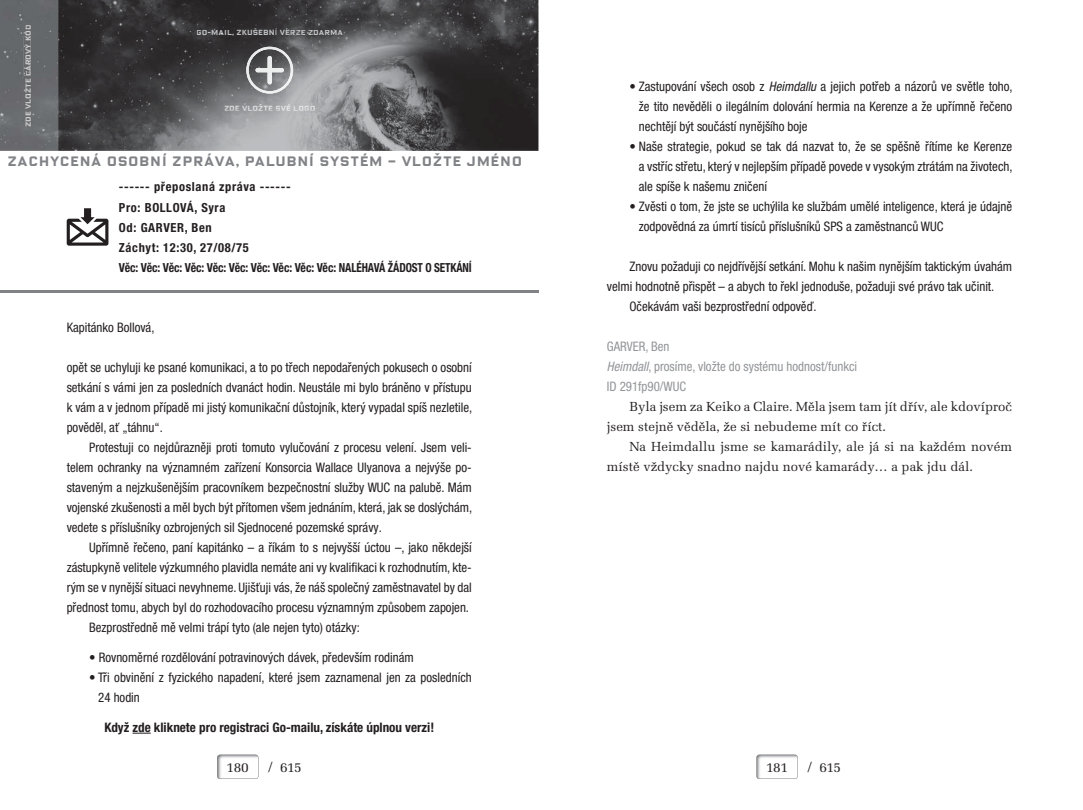
<style>
.page{position:relative;width:1083px;height:810px;background:#fff}
.page>*{position:absolute;margin:0;border:0;box-sizing:border-box;transform-origin:0 0}
.t1{font:700 13.75px "Oxide Solid";letter-spacing:.04em;color:#808285}
.t2{font:13.75px "Melior CE";letter-spacing:-.04em;color:#231f20}
.t3{font:condensed 13.12px/20px "Helvetica Neue LT Pro";color:#231f20;text-align:justify}
.t4{font:13.12px/20px "Melior CE";color:#231f20}
.t5{font:condensed 13.12px/20px "Helvetica Neue LT Pro";color:#939598}
.t6{font:700 condensed 13.12px "Helvetica Neue LT Pro";color:#231f20}
.t7{font:700 condensed 12.5px/20px "Helvetica Neue LT Pro";letter-spacing:.05em;color:#231f20}
.t8{font:700 7.5px "Oxide Solid";color:#c1c3c5}
.t9{font:700 7.5px "Oxide Solid";color:#cdcfd0}
.t10{font:700 7.5px "Oxide Solid";color:#d9dadb}
.s1{color:#cfd0d2}
.s2{color:#cecfd1}
.s3{color:#ccced0}
.s4{color:#bec0c2}
.s5{color:#bdbfc1}
.s6{color:#bfc1c3}
.s7{color:#c5c6c8}
.s8{color:#c2c4c6}
.s9{color:#d9dbdc}
.s10{color:#dedfe0}
.s11{color:#e0e1e2}
.s12{color:#e5e6e7}
.s13{color:#e8e8e9}
.s14{font-style:italic}
</style>
<div class="page">
<img style="left:759px;top:757px;width:38px;height:18px">
<img style="left:756px;top:757px;width:3px;height:18px">
<img style="left:760px;top:754px;width:37px;height:3px">
<img style="left:756px;top:775px;width:41px;height:3px">
<img style="left:217px;top:754px;width:41px;height:21px">
<img style="left:217px;top:775px;width:41px;height:3px">
<img style="left:58px;top:0;width:480px;height:31px">
<img style="left:58px;top:31px;width:480px;height:120px">
<hr style="left:0;top:290px;width:539px;height:3px;background:#808285">
<svg style="left:67px;top:208px;width:41px;height:38px"></svg>
<img style="left:246px;top:47px;width:47px;height:47px">
<img style="left:255px;top:56px;width:29px;height:28px">
<svg style="left:132px;top:732px;width:19px;height:1px"></svg>
<img style="left:225px;top:104px;width:90px;height:6px">
<img style="left:197px;top:28px;width:146px;height:9px">
<img style="left:0;top:0;width:58px;height:151px">
<img style="left:24px;top:78px;width:7px;height:49px">
<img style="left:24px;top:36px;width:7px;height:40px">
<svg style="left:24px;top:25px;width:7px;height:10px"></svg>
<p class="t9" style="left:24px;top:127px;width:104px;rotate:-90deg"><span class="s1">ZDE</span> <span class="s2">VLOŽ</span>TE CÁRO<span class="s3">VÝ K</span>óD</p>
<p class="t9" style="left:24px;top:75px;width:4px;rotate:-90deg">ˇ</p>
<p class="t8" style="left:196px;top:28px;width:148px">GO-M<span class="s4">AIL,</span> <span class="s5">ZKU</span><span class="s6">ŠEBN</span>Í VE<span class="s7">RZE</span> <span class="s8">ZDAR</span><span class="s7">MA</span></p>
<p class="t10" style="left:224px;top:103px;width:93px">ZDE <span class="s9">VLO</span><span class="s10">Ž</span><span class="s11">TE S</span><span class="s12">VÉ L</span><span class="s13">OGO</span></p>
<p class="t1" style="left:7px;top:153px;width:516px">ZACHYCENÁ OSOBNÍ ZPRÁVA, PALUBNÍ SYSTÉM – VLOŽTE JMÉNO</p>
<p class="t7" style="left:119px;top:178px;width:354px">- - - - - - přeposlaná zpráva - - - - - -<br>Pro: BOLLOVÁ, Syra<br>Od: GARVER, Ben<br>Záchyt: 12:30, 27/08/75<br>Věc: Věc: Věc: Věc: Věc: Věc: Věc: Věc: Věc: Věc: NALÉHAVÁ ŽÁDOST O SETKÁNÍ</p>
<p class="t3" style="left:67px;top:318px;width:89px">Kapitánko Bollová,</p>
<p class="t3" style="left:67px;top:358px;width:407px">opět se uchyluji ke psané komunikaci, a to po třech nepodařených pokusech o osobní setkání s vámi jen za posledních dvanáct hodin. Neustále mi bylo bráněno v přístupu k vám a v jednom případě mi jistý komunikační důstojník, který vypadal spíš nezletile, pověděl, ať „táhnu“.</p>
<p class="t3" style="left:67px;top:438px;width:407px;text-indent:23px">Protestuji co nejdůrazněji proti tomuto vylučování z procesu velení. Jsem veli&shy;telem ochranky na významném zařízení Konsorcia Wallace Ulyanova a nejvýše po&shy;staveným a nejzkušenějším pracovníkem bezpečnostní služby WUC na palubě. Mám vojenské zkušenosti a měl bych být přítomen všem jednáním, která, jak se doslýchám, vedete s příslušníky ozbrojených sil Sjednocené pozemské správy.</p>
<p class="t3" style="left:89px;top:538px;width:384px">Upřímně řečeno, paní kapitánko – a říkám to s nejvyšší úctou –, jako někdejší</p>
<p class="t3" style="left:67px;top:558px;width:406px">zástupkyně velitele výzkumného plavidla nemáte ani vy kvalifikaci k rozhodnutím, kte-</p>
<p class="t3" style="left:67px;top:578px;width:407px">rým se v nynější situaci nevyhneme. Ujišťuji vás, že náš společný zaměstnavatel by dal</p>
<p class="t3" style="left:67px;top:598px;width:404px">přednost tomu, abych byl do rozhodovacího procesu významným způsobem zapojen.</p>
<p class="t3" style="left:89px;top:618px;width:272px">Bezprostředně mě velmi trápí tyto (ale nejen tyto) otázky:</p>
<p class="t3" style="left:89px;top:648px;width:326px">• Rovnoměrné rozdělování potravinových dávek, především rodinám</p>
<p class="t3" style="left:98px;top:668px;width:375px;text-indent:-9px">• Tři obvinění z fyzického napadení, které jsem zaznamenal jen za posledních<br>24 hodin</p>
<p class="t6" style="left:104px;top:722px;width:331px">Když zde kliknete pro registraci Go-mailu, získáte úplnou verzi!</p>
<p class="t3" style="left:639px;top:78px;width:375px;text-indent:-10px">• Zastupování všech osob z <span class="s14">Heimdallu</span> a jejich potřeb a názorů ve světle toho, že tito nevěděli o ilegálním dolování hermia na Kerenze a že upřímně řečeno nechtějí být součástí nynějšího boje</p>
<p class="t3" style="left:639px;top:138px;width:375px;text-indent:-10px">• Naše strategie, pokud se tak dá nazvat to, že se spěšně řítíme ke Kerenze a vstříc střetu, který v nejlepším případě povede v vysokým ztrátám na životech, ale spíše k našemu zničení</p>
<p class="t3" style="left:639px;top:198px;width:374px;text-indent:-10px">• Zvěsti o tom, že jste se uchýlila ke službám umělé inteligence, která je údajně zodpovědná za úmrtí tisíců příslušníků SPS a zaměstnanců WUC</p>
<p class="t3" style="left:629px;top:258px;width:384px">Znovu požaduji co nejdřívější setkání. Mohu k našim nynějším taktickým úvahám</p>
<p class="t3" style="left:607px;top:278px;width:389px">velmi hodnotně přispět – a abych to řekl jednoduše, požaduji své právo tak učinit.</p>
<p class="t3" style="left:629px;top:298px;width:189px">Očekávám vaši bezprostřední odpověď.</p>
<p class="t5" style="left:607px;top:338px;width:252px">GARVER, Ben<br><span class="s14">Heimdall</span>, prosíme, vložte do systému hodnost/funkci<br>ID 291fp90/WUC</p>
<p class="t4" style="left:607px;top:397px;width:407px;text-indent:23px">Byla jsem za Keiko a Claire. Měla jsem tam jít dřív, ale kdovíproč jsem stejně věděla, že si nebudeme mít co říct.</p>
<p class="t4" style="left:607px;top:437px;width:407px;text-indent:23px">Na Heimdallu jsme se kamarádily, ale já si na každém novém místě vždycky snadno najdu nové kamarády… a pak jdu dál.</p>
<p class="t2" style="left:227px;top:761px;width:24px">180</p>
<p class="t2" style="left:268px;top:761px;width:36px">/ 615</p>
<p class="t2" style="left:766px;top:761px;width:23px">181</p>
<p class="t2" style="left:807px;top:761px;width:36px">/ 615</p>
</div>
